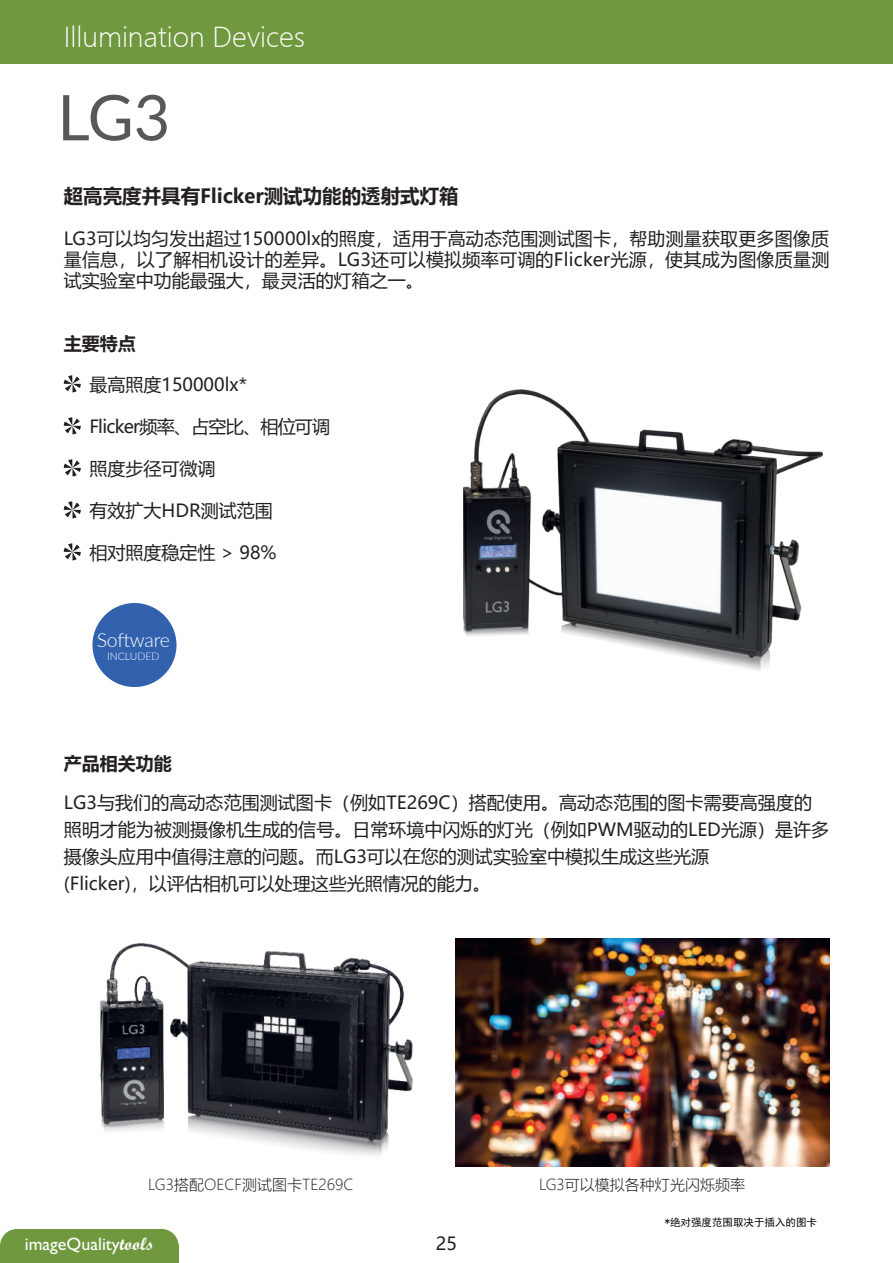
<style>
.page{position:relative;width:893px;height:1263px;background:#fff}
.page>*{position:absolute;margin:0;border:0;box-sizing:border-box;transform-origin:0 0}
.t1{font:63px "Lato";color:#57585a}
.t2{font:27px "Microsoft Ya Hei UI Light";color:#fff}
.t3{font:700 19.5px "Microsoft Ya Hei UI";color:#231f20}
.t4{font:300 19.5px "Lato";letter-spacing:-.015em;color:#fff}
.t5{font:18px/27px "Microsoft Ya Hei UI";color:#231f20;text-align:justify}
.t6{font:18px "Microsoft Ya Hei UI";letter-spacing:-.04em;color:#231f20}
.t7{font:18px "Gill Sans Std";color:#fff}
.t8{font:700 18px "Microsoft Ya Hei UI";color:#231f20}
.t9{font:15px "Microsoft Ya Hei UI Light";color:#231f20}
.t10{font:10.5px "Sim Hei";color:#000}
.t11{font:300 10.5px "Lato";color:#fff}
.s1{font-family:"Wrexham Script"}
</style>
<div class="page">
<svg style="left:64px;top:375px;width:17px;height:17px"></svg>
<svg style="left:64px;top:417px;width:17px;height:17px"></svg>
<svg style="left:64px;top:459px;width:17px;height:17px"></svg>
<svg style="left:64px;top:501px;width:17px;height:17px"></svg>
<svg style="left:64px;top:543px;width:17px;height:17px"></svg>
<img style="left:463px;top:389px;width:359px;height:282px">
<img style="left:99px;top:943px;width:314px;height:212px">
<img style="left:455px;top:938px;width:374px;height:228px">
<div style="left:92px;top:603px;width:84px;height:84px;background:#3262ae;border-radius:50%"></div>
<div style="left:0;top:0;width:893px;height:64px;background:#70983f"></div>
<div style="left:0;top:1229px;width:179px;height:34px;background:#70983f"></div>
<h2 class="t2" style="left:64px;top:19px;width:243px">Illumination Devices</h2>
<h1 class="t1" style="left:57px;top:72px;width:114px">LG3</h1>
<p class="t3" style="left:64px;top:183px;width:396px">超高亮度并具有Flicker测试功能的透射式灯箱</p>
<p class="t5" style="left:64px;top:228px;width:767px;line-height:21px">LG3可以均匀发出超过150000lx的照度，适用于高动态范围测试图卡，帮助测量获取更多图像质量信息，以了解相机设计的差异。LG3还可以模拟频率可调的Flicker光源，使其成为图像质量测试实验室中功能最强大，最灵活的灯箱之一。</p>
<p class="t8" style="left:64px;top:331px;width:73px">主要特点</p>
<p class="t5" style="left:89px;top:370px;width:159px">最高照度150000lx*</p>
<p class="t6" style="left:89px;top:414px;width:242px">Flicker频率、占空比、相位可调</p>
<p class="t5" style="left:89px;top:454px;width:127px">照度步径可微调</p>
<p class="t5" style="left:89px;top:496px;width:185px">有效扩大HDR测试范围</p>
<p class="t5" style="left:89px;top:538px;width:189px">相对照度稳定性 &gt; 98%</p>
<p class="t4" style="left:97px;top:626px;width:75px">Software</p>
<p class="t11" style="left:107px;top:652px;width:54px">INCLUDED</p>
<p class="t8" style="left:64px;top:751px;width:110px">产品相关功能</p>
<p class="t5" style="left:64px;top:789px;width:767px;text-align:left">LG3与我们的高动态范围测试图卡（例如TE269C）搭配使用。高动态范围的图卡需要高强度的照明才能为被测摄像机生成的信号。日常环境中闪烁的灯光（例如PWM驱动的LED光源）是许多摄像头应用中值得注意的问题。而LG3可以在您的测试实验室中模拟生成这些光源<br>(Flicker)，以评估相机可以处理这些光照情况的能力。</p>
<p class="t9" style="left:148px;top:1175px;width:207px">LG3搭配OECF测试图卡TE269C</p>
<p class="t9" style="left:539px;top:1175px;width:207px">LG3可以模拟各种灯光闪烁频率</p>
<p class="t7" style="left:25px;top:1237px;width:131px">imageQuality<span class="s1">tools</span></p>
<p class="t5" style="left:436px;top:1229px;width:23px">25</p>
<p class="t10" style="left:665px;top:1217px;width:154px">*绝对强度范围取决于插入的图卡</p>
</div>
